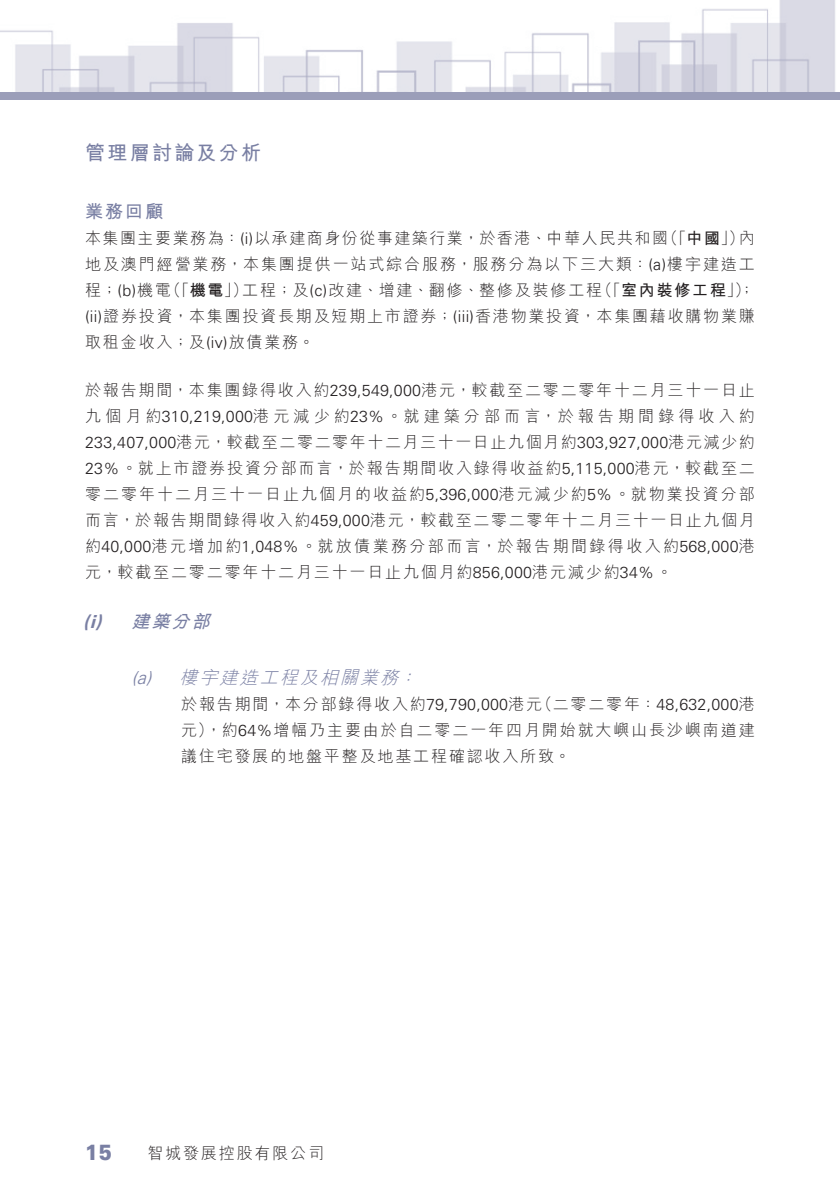
<style>
.page{position:relative;width:840px;height:1191px;background:#fff}
.page>*{position:absolute;margin:0;border:0;box-sizing:border-box;transform-origin:0 0}
.t1{font:900 22px "Univers LT Std";color:#797fa3;scale:.9 1}
._03_H1{font:700 20px "M Hei HK";letter-spacing:.115em;color:#797fa3}
._06_______H4{font:italic 300 18px "M Hei HK";color:#797fa3}
._04___H2{font:700 18px "M Hei HK";color:#797fa3}
._05_____H3{font:italic 700 18px "M Hei HK";color:#797fa3}
._05_____H3-2{font:italic 700 18px "Univers LT Std";color:#797fa3}
._06_______H4-2{font:italic 300 18px "Univers LT Std";color:#797fa3}
._01_Body_Text{font:300 16px/26px "M Hei HK";letter-spacing:.115em;color:#231f20}
._13_____P4{font:300 16px/26px "M Hei HK";letter-spacing:.115em;color:#231f20}
._01_Body_Text-2{font:300 16px "M Hei HK";letter-spacing:.095em;color:#231f20}
._13_____P4-2{font:300 16px "Univers LT Std";letter-spacing:.015em;color:#231f20}
._01_Body_Text-3{font:700 16px "M Hei HK";letter-spacing:.115em;color:#231f20}
.s1{font-weight:700}
.s2{font-family:"Univers LT Std"}
.s3{font-weight:300}
.s4{font-family:"M Hei HK"}
</style>
<div class="page">
<div style="left:0;top:91px;width:839px;height:8px;background:#9b9eb9"></div>
<img style="left:0;top:0;width:835px;height:91px">
<p class="_03_H1" style="left:85px;top:138px;width:177px">管理層討論及分析</p>
<p class="_04___H2" style="left:85px;top:198px;width:80px">業務回顧</p>
<p class="_01_Body_Text" style="left:661px;top:224px;width:84px">（「<span class="s1">中國</span>」）</p>
<p class="_01_Body_Text-2" style="left:85px;top:226px;width:584px">本集團主要業務為： <span class="s2">)i(</span> 以承建商身份從事建築行業，於香港、中華人民共和國</p>
<p class="_01_Body_Text" style="left:85px;top:250px;width:670px">地及澳門經營業務，本集團提供一站式綜合服務，服務分為以下三大類： <span class="s2">)a(</span> 樓宇建造工</p>
<p class="_01_Body_Text-3" style="left:596px;top:278px;width:160px"><span class="s3">（「</span>室內裝修工程 <span class="s3">;(「</span></p>
<p class="_01_Body_Text" style="left:738px;top:224px;width:17px">內</p>
<p class="_01_Body_Text" style="left:165px;top:276px;width:84px">（「<span class="s1">機電</span>」）</p>
<p class="_01_Body_Text" style="left:242px;top:276px;width:361px">工程；及 <span class="s2">)c(</span> 改建、增建、翻修、整修及裝修工程</p>
<p class="_01_Body_Text" style="left:85px;top:276px;width:671px">程；<span class="s2">( )b</span> 機電<br><span class="s2">)i i(</span> 證券投資，本集團投資長期及短期上市證券；<span class="s2">(iii)</span>香港物業投資，本集團藉收購物業賺取租金收入；及 <span class="s2">i v( )</span>放債業務。</p>
<p class="_01_Body_Text" style="left:85px;top:376px;width:671px;text-align:justify">於報告期間，本集團錄得收入約<span class="s2">239,549,000</span>港元，較截至二零二零年十二月三十一日止九個月約<span class="s2">310,219,000</span>港元減少約<span class="s2">23%</span>。就建築分部而言，於報告期間錄得收入約<span class="s2">233,407,000</span>港元，較截至二零二零年十二月三十一日止九個月約<span class="s2">303,927,000</span>港元減少約<span class="s2">23%</span>。就上市證券投資分部而言，於報告期間收入錄得收益約<span class="s2">5,115,000</span>港元，較截至二零二零年十二月三十一日止九個月的收益約<span class="s2">5,396,000</span>港元減少約<span class="s2">5%</span>。就物業投資分部而言，於報告期間錄得收入約<span class="s2">459,000</span>港元，較截至二零二零年十二月三十一日止九個月約<span class="s2">40,000</span>港元增加約<span class="s2">1,048%</span>。就放債業務分部而言，於報告期間錄得收入約<span class="s2">568,000</span>港元，較截至二零二零年十二月三十一日止九個月約<span class="s2">856,000</span>港元減少約<span class="s2">34%</span>。</p>
<p class="_05_____H3" style="left:131px;top:608px;width:86px">建築分部</p>
<p class="_05_____H3-2" style="left:83px;top:611px;width:19px">i(</p>
<p class="_05_____H3-2" style="left:95px;top:611px;width:13px">)</p>
<p class="_06_______H4-2" style="left:131px;top:666px;width:27px">()</p>
<p class="_06_______H4-2" style="left:137px;top:666px;width:16px">a</p>
<p class="_06_______H4" style="left:179px;top:664px;width:226px">樓宇建造工程及相關業務</p>
<p class="_06_______H4" style="left:398px;top:664px;width:26px">：</p>
<p class="_13_____P4-2" style="left:536px;top:694px;width:220px"><span class="s4">（二零二零年：</span>48,632,000<span class="s4">港</span></p>
<p class="_13_____P4" style="left:181px;top:690px;width:574px">於報告期間，本分部錄得收入約<span class="s2">79,790,000</span>港元<br>元，）約<span class="s2">64%</span>增幅乃主要由於自二零二一年四月開始就大嶼山長沙嶼南道建議住宅發展的地盤平整及地基工程確認收入所致。</p>
<h1 class="t1" style="left:85px;top:1137px;width:31px">15</h1>
<p class="_01_Body_Text" style="left:147px;top:1139px;width:178px">智城發展控股有限公司</p>
</div>
